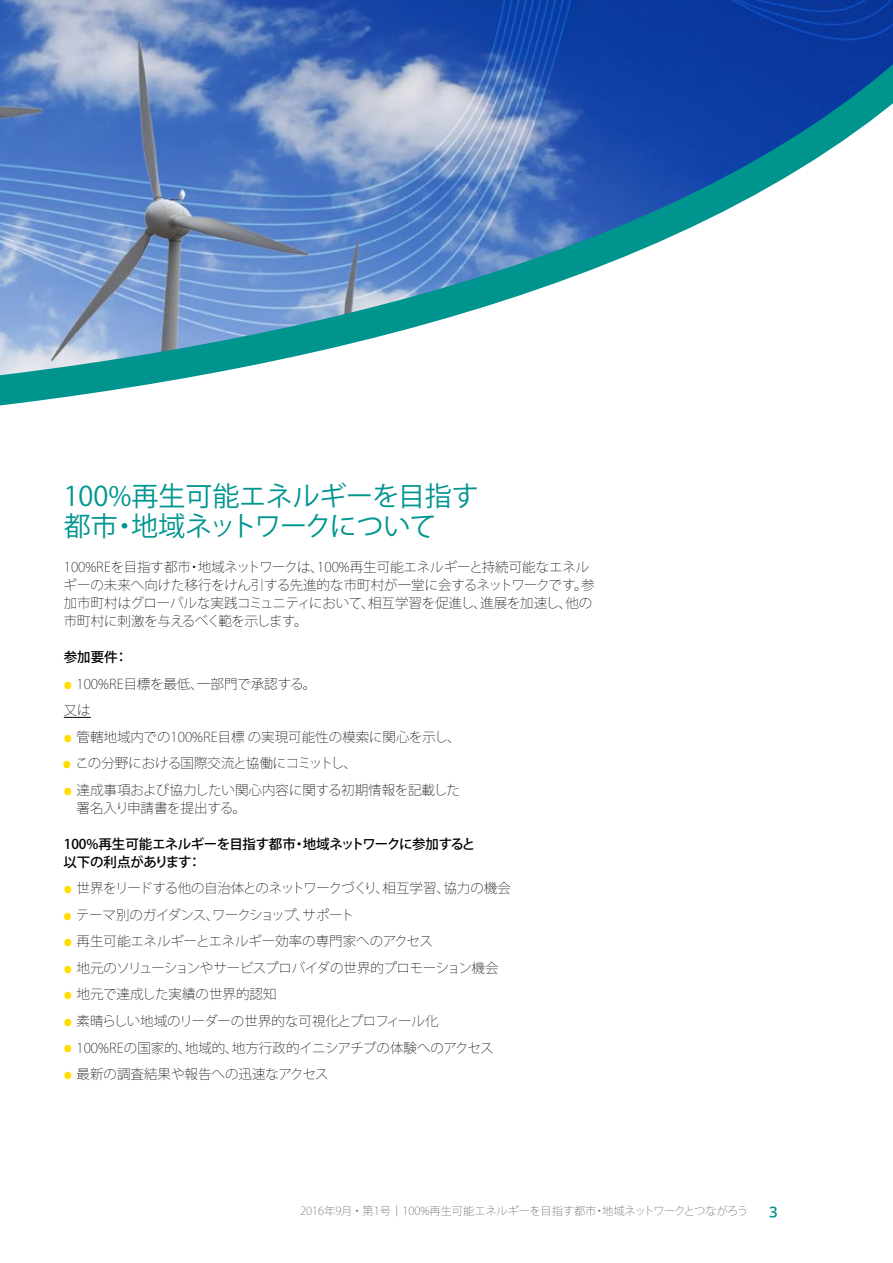
<style>
.page{position:relative;width:893px;height:1263px;background:#fff}
.page>*{position:absolute;margin:0;border:0;box-sizing:border-box;transform-origin:0 0}
.t1{font:27px/30px "Koz Go Pro";letter-spacing:-.01em;color:#00958f}
.t2{font:600 15px "Open Sans";color:#00958f}
.t3{font:200 13.5px/18px "Koz Go Pro";letter-spacing:-.01em;color:#000}
.t4{font:500 13.5px/18px "Koz Go Pro";letter-spacing:-.03em;color:#000}
.t5{font:200 13.5px "Koz Go Pro";letter-spacing:-.035em;color:#000}
.t6{font:200 13.5px "Koz Go Pro";letter-spacing:-.045em;color:#000}
.t7{font:200 11.25px "Koz Go Pro";letter-spacing:-.01em;color:#58585b}
.s1{font-family:"Open Sans";font-weight:800;font-size:21px;color:#fd0}
</style>
<div class="page">
<img style="left:0;top:0;width:893px;height:16px">
<svg style="left:64px;top:717px;width:27px;height:1px"></svg>
<svg style="left:0;top:16px;width:893px;height:390px"></svg>
<h1 class="t1" style="left:64px;top:482px;width:416px">100%再生可能エネルギーを目指す都市・地域ネットワークについて</h1>
<p class="t3" style="left:64px;top:558px;width:532px">100%REを目指す都市・地域ネットワークは、100%再生可能エネルギーと持続可能なエネルギーの未来へ向けた移行をけん引する先進的な市町村が一堂に会するネットワークです。参加市町村はグローバルな実践コミュニティにおいて、相互学習を促進し、進展を加速し、他の市町村に刺激を与えるべく範を示します。</p>
<p class="t4" style="left:64px;top:649px;width:66px">参加要件：</p>
<p class="t3" style="left:64px;top:671px;width:254px;line-height:26.5px"><span class="s1">•</span> 100%RE目標を最低、一部門で承認する。又は</p>
<p class="t3" style="left:64px;top:728px;width:398px"><span class="s1">•</span> 管轄地域内での100%RE目標 の実現可能性の模索に関心を示し、</p>
<p class="t3" style="left:63px;top:754px;width:296px"><span class="s1">•</span> この分野における国際交流と協働にコミットし、</p>
<p class="t3" style="left:77px;top:781px;width:385px;text-indent:-13px"><span class="s1">•</span> 達成事項および協力したい関心内容に関する初期情報を記載した署名入り申請書を提出する。</p>
<p class="t4" style="left:64px;top:836px;width:413px">100%再生可能エネルギーを目指す都市・地域ネットワークに参加すると以下の利点があります：</p>
<p class="t5" style="left:64px;top:879px;width:449px"><span class="s1">•</span> 世界をリードする他の自治体とのネットワークづくり、相互学習、協力の機会</p>
<p class="t6" style="left:64px;top:906px;width:292px"><span class="s1">•</span> テーマ別のガイダンス、ワークショップ、サポート</p>
<p class="t3" style="left:64px;top:932px;width:371px"><span class="s1">•</span> 再生可能エネルギーとエネルギー効率の専門家へのアクセス</p>
<p class="t3" style="left:64px;top:959px;width:436px"><span class="s1">•</span> 地元のソリューションやサービスプロバイダの世界的プロモーション機会</p>
<p class="t3" style="left:64px;top:985px;width:214px"><span class="s1">•</span> 地元で達成した実績の世界的認知</p>
<p class="t3" style="left:64px;top:1012px;width:376px"><span class="s1">•</span> 素晴らしい地域のリーダーの世界的な可視化とプロフィール化</p>
<p class="t3" style="left:64px;top:1038px;width:431px"><span class="s1">•</span> 100%REの国家的、地域的、地方行政的イニシアチブの体験へのアクセス</p>
<p class="t3" style="left:64px;top:1065px;width:266px"><span class="s1">•</span> 最新の調査結果や報告への迅速なアクセス</p>
<p class="t7" style="left:300px;top:1203px;width:449px">2016年9月 ・ 第1号｜100%再生可能エネルギーを目指す都市・地域ネットワークとつながろう</p>
<p class="t2" style="left:769px;top:1199px;width:10px">3</p>
</div>
